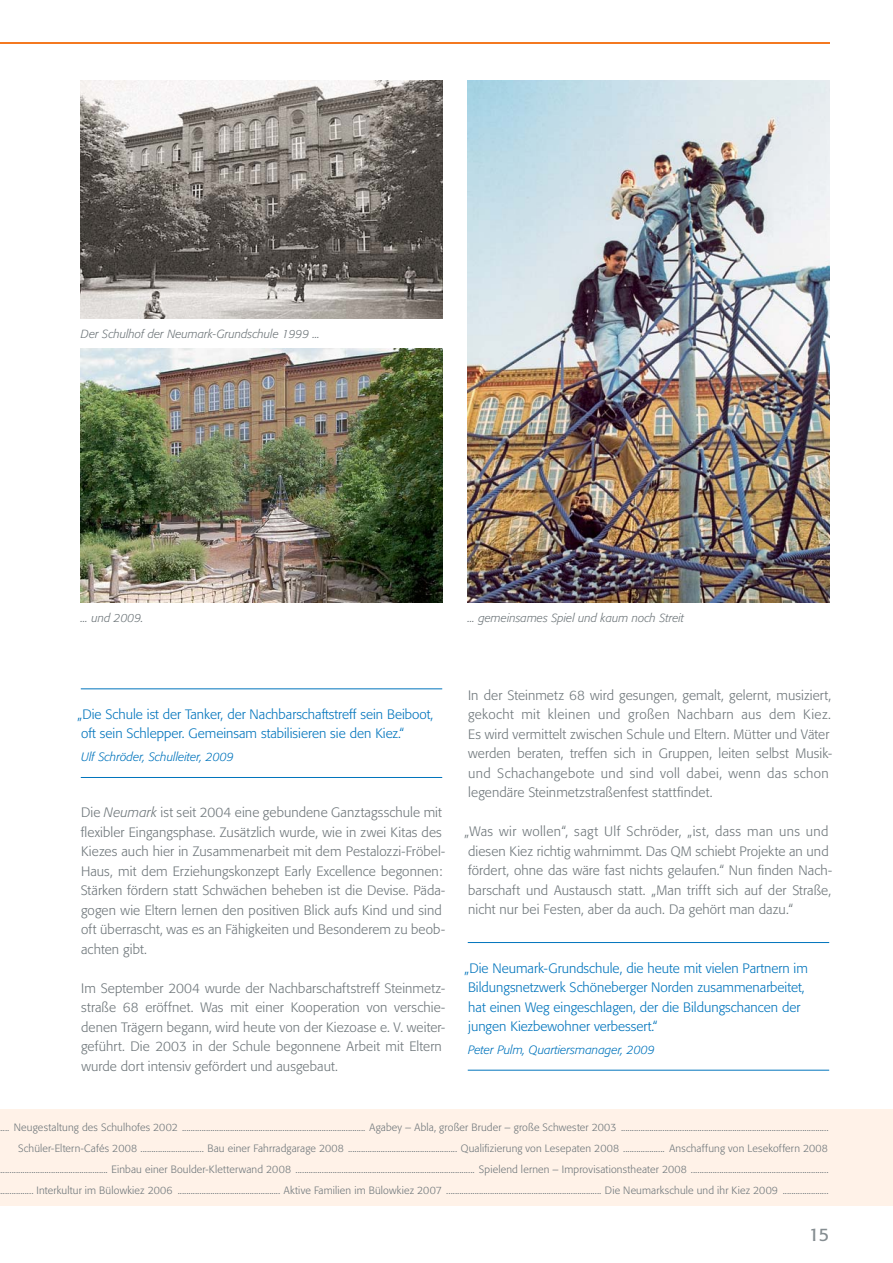
<style>
.page{position:relative;width:893px;height:1263px;background:#fff}
.page>*{position:absolute;margin:0;border:0;box-sizing:border-box;transform-origin:0 0}
.t1{font:18px "Formata";color:#858d91}
.t2{font:300 13.5px/19.5px "Formata";letter-spacing:.01em;color:#6e767a}
.t3{font:300 13.5px/19.5px "Formata";color:#0074bc}
.t4{font:italic 300 12px "Formata";color:#0074bc}
.t5{font:italic 300 11.7px "Formata";color:#6e767a}
.t6{font:300 10.5px/21px "Formata";letter-spacing:.015em;color:#6e767a;text-align:right}
.s1{font-style:italic}
</style>
<div class="page">
<hr style="left:0;top:43px;width:829px;height:1px;background:#f47920">
<hr style="left:81px;top:688px;width:361px;height:1px;background:#0074bc">
<hr style="left:81px;top:777px;width:361px;height:1px;background:#0074bc">
<img style="left:81px;top:81px;width:361px;height:238px">
<img style="left:81px;top:349px;width:361px;height:253px">
<img style="left:468px;top:81px;width:361px;height:521px">
<hr style="left:468px;top:942px;width:361px;height:1px;background:#0074bc">
<hr style="left:468px;top:1070px;width:361px;height:1px;background:#0074bc">
<div style="left:0;top:1109px;width:893px;height:97px;background:#fff2e8"></div>
<p class="t5" style="left:81px;top:329px;width:241px">Der Schulhof der Neumark-Grundschule 1999 ...</p>
<p class="t5" style="left:81px;top:612px;width:64px">... und 2009.</p>
<p class="t5" style="left:468px;top:612px;width:218px">... gemeinsames Spiel und kaum noch Streit</p>
<p class="t3" style="left:78px;top:705px;width:357px">„Die Schule ist der Tanker, der Nachbarschaftstreff sein Beiboot, oft sein Schlepper. Gemeinsam stabilisieren sie den Kiez.“</p>
<p class="t4" style="left:81px;top:751px;width:154px">Ulf Schröder, Schulleiter, 2009</p>
<p class="t2" style="left:81px;top:803px;width:366px">Die <span class="s1">Neumark</span> ist seit 2004 eine gebundene Ganztagsschule mit flexibler Eingangsphase. Zusätzlich wurde, wie in zwei Kitas des Kiezes auch hier in Zusammenarbeit mit dem Pestalozzi-Fröbel-Haus, mit dem Erziehungskonzept Early Excellence begonnen:<br>Stärken fördern statt Schwächen beheben ist die Devise. Päda&shy;gogen wie Eltern lernen den positiven Blick aufs Kind und sind oft überrascht, was es an Fähigkeiten und Besonderem zu beob&shy;achten gibt.</p>
<p class="t2" style="left:81px;top:979px;width:366px">Im September 2004 wurde der Nachbarschaftstreff Steinmetz&shy;straße 68 eröffnet. Was mit einer Kooperation von verschie&shy;denen Trägern begann, wird heute von der Kiezoase e. V. weiter&shy;geführt. Die 2003 in der Schule begonnene Arbeit mit Eltern wurde dort intensiv gefördert und ausgebaut.</p>
<p class="t2" style="left:468px;top:686px;width:365px">In der Steinmetz 68 wird gesungen, gemalt, gelernt, musiziert, gekocht mit kleinen und großen Nachbarn aus dem Kiez.<br>Es wird vermittelt zwischen Schule und Eltern. Mütter und Väter werden beraten, treffen sich in Gruppen, leiten selbst Musik&shy;und Schachangebote und sind voll dabei, wenn das schon legendäre Steinmetzstraßenfest stattfindet.</p>
<p class="t2" style="left:465px;top:823px;width:369px">„Was wir wollen“, sagt Ulf Schröder, „ist, dass man uns und diesen Kiez richtig wahrnimmt. Das QM schiebt Projekte an und fördert, ohne das wäre fast nichts gelaufen.“ Nun finden Nach&shy;barschaft und Austausch statt. „Man trifft sich auf der Straße, nicht nur bei Festen, aber da auch. Da gehört man dazu.“</p>
<p class="t3" style="left:465px;top:959px;width:345px">„Die Neumark-Grundschule, die heute mit vielen Partnern im Bildungsnetzwerk Schöneberger Norden zusammenarbeitet, hat einen Weg eingeschlagen, der die Bildungschancen der jungen Kiezbewohner verbessert.“</p>
<p class="t4" style="left:468px;top:1044px;width:188px">Peter Pulm, Quartiersmanager, 2009</p>
<p class="t6" style="left:1px;top:1117px;width:829px">.... Neugestaltung des Schulhofes 2002 .................................................................................... Agabey – Abla, großer Bruder – große Schwester 2003 ...............................................................................................<br>Schüler-Eltern-Cafés 2008 ............................. Bau einer Fahrradgarage 2008 .................................................. Qualifizierung von Lesepaten 2008 ................... Anschaffung von Lesekoffern 2008 ................................................. Einbau einer Boulder-Kletterwand 2008 .................................................................................. Spielend lernen – Improvisationstheater 2008 ............................................................... ............... Interkultur im Bülowkiez 2006 ............................................... Aktive Familien im Bülowkiez 2007 ....................................................................... Die Neumarkschule und ihr Kiez 2009 .....................</p>
<h1 class="t1" style="left:809px;top:1227px;width:22px">15</h1>
</div>
